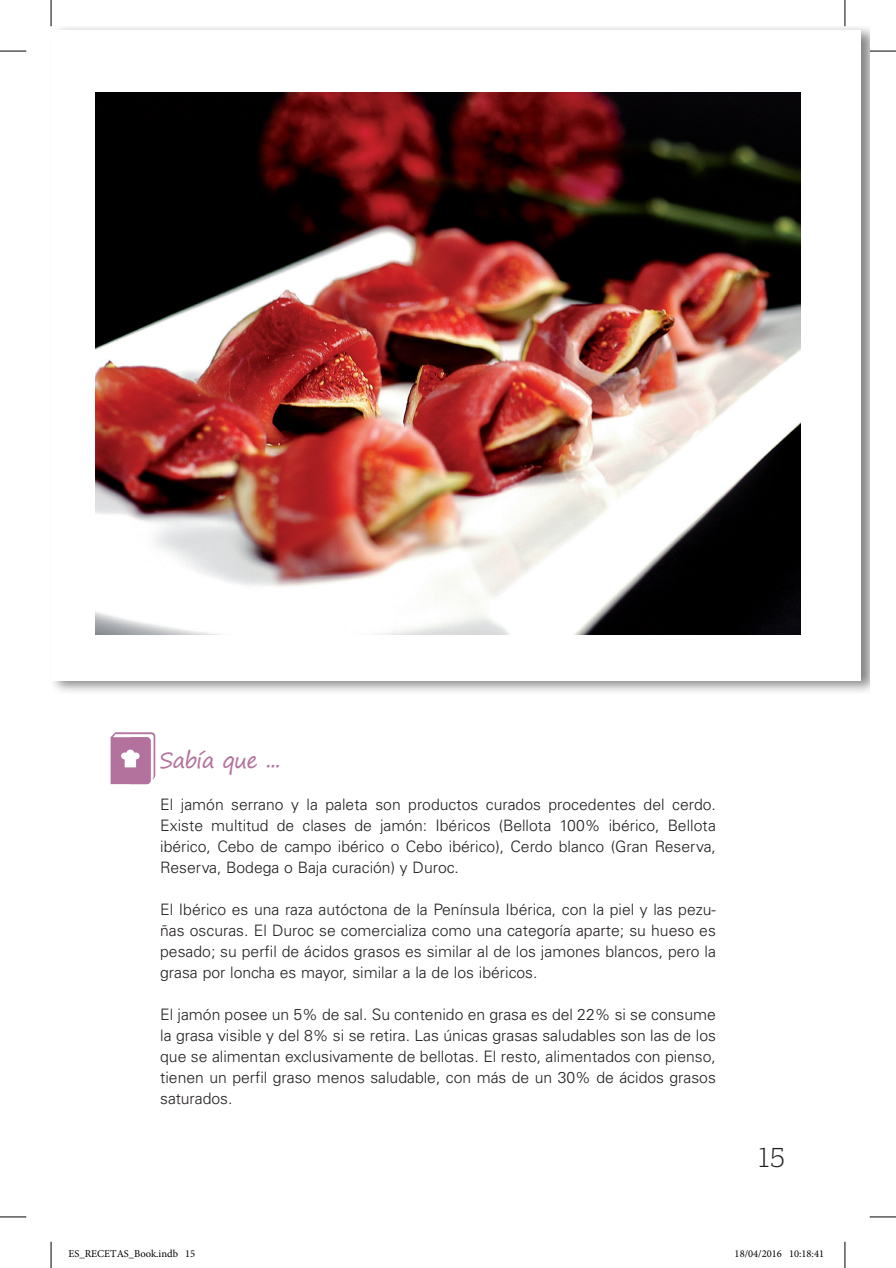
<style>
.page{position:relative;width:896px;height:1268px;background:#fff}
.page>*{position:absolute;margin:0;border:0;box-sizing:border-box;transform-origin:0 0}
.t1{font:300 28px "Prelo Slab";color:#231f20}
.t2{font:21.88px "Segoe Print";letter-spacing:-.04em;color:#b3729d}
.t3{font:300 15.75px/21px "Univers LT Std";color:#231f20;text-align:justify}
.t4{font:10.5px "Minion Pro";color:#000}
</style>
<div class="page">
<div style="left:49px;top:26px;width:821px;height:669px;background:#231f20;opacity:.55"></div>
<div style="left:51px;top:30px;width:810px;height:650px;background:#fff"></div>
<img style="left:96px;top:93px;width:704px;height:542px">
<svg style="left:111px;top:732px;width:44px;height:52px"></svg>
<svg style="left:0;top:51px;width:26px;height:1px"></svg>
<svg style="left:870px;top:51px;width:26px;height:1px"></svg>
<svg style="left:0;top:1217px;width:26px;height:1px"></svg>
<svg style="left:870px;top:1217px;width:26px;height:1px"></svg>
<svg style="left:51px;top:0;width:1px;height:26px"></svg>
<svg style="left:51px;top:1242px;width:1px;height:26px"></svg>
<svg style="left:844px;top:0;width:1px;height:26px"></svg>
<svg style="left:844px;top:1242px;width:1px;height:26px"></svg>
<h2 class="t2" style="left:160px;top:741px;width:122px">Sabía que ...</h2>
<p class="t3" style="left:160px;top:794px;width:557px">El jamón serrano y la paleta son productos curados procedentes del cerdo.<br>Existe multitud de clases de jamón: Ibéricos (Bellota 100% ibérico, Bellota ibérico, Cebo de campo ibérico o Cebo ibérico), Cerdo blanco (Gran Reserva, Reserva, Bodega o Baja curación) y Duroc.</p>
<p class="t3" style="left:160px;top:899px;width:557px">El Ibérico es una raza autóctona de la Península Ibérica, con la piel y las pezu&shy;ñas oscuras. El Duroc se comercializa como una categoría aparte; su hueso es pesado; su perfil de ácidos grasos es similar al de los jamones blancos, pero la grasa por loncha es mayor, similar a la de los ibéricos.</p>
<p class="t3" style="left:160px;top:1004px;width:557px">El jamón posee un 5% de sal. Su contenido en grasa es del 22% si se consume la grasa visible y del 8% si se retira. Las únicas grasas saludables son las de los que se alimentan exclusivamente de bellotas. El resto, alimentados con pienso, tienen un perfil graso menos saludable, con más de un 30% de ácidos grasos saturados.</p>
<h1 class="t1" style="left:759px;top:1140px;width:28px">15</h1>
<p class="t4" style="left:69px;top:1248px;width:128px">ES_RECETAS_Book.indb 15</p>
<p class="t4" style="left:735px;top:1248px;width:91px">18/04/2016 10:18:41</p>
</div>
